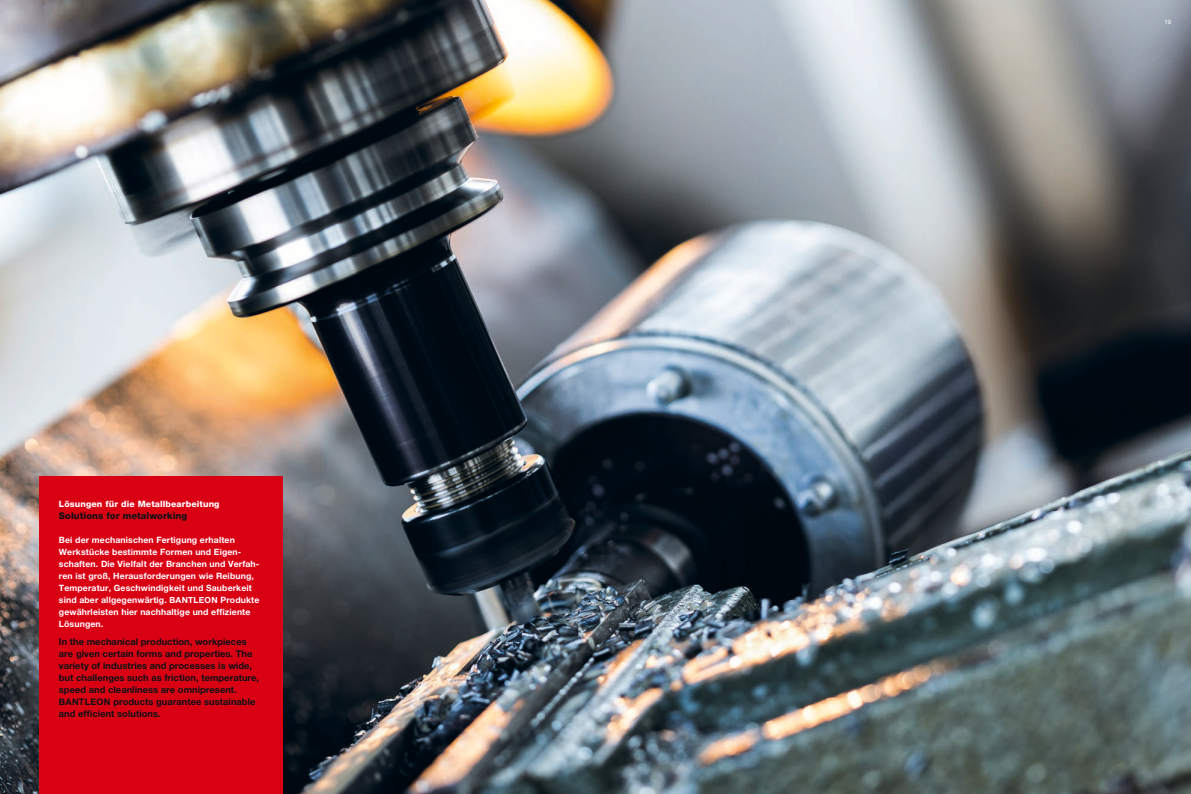
<style>
.page{position:relative;width:1191px;height:794px;background:#fff}
.page>*{position:absolute;margin:0;border:0;box-sizing:border-box;transform-origin:0 0}
.t1{font:700 9.3px/12px "Helvetica Neue LT Pro";letter-spacing:.005em;color:#0c1214}
.t2{font:800 9.3px "Helvetica Neue LT Pro";letter-spacing:.01em;color:#0c1214}
.t3{font:700 8.7px/12px "Helvetica Neue LT Pro";letter-spacing:.015em;color:#fff}
.t4{font:800 8.7px "Helvetica Neue LT Pro";letter-spacing:.015em;color:#fff}
.t5{font:6px "Helvetica Neue LT Pro";color:#fff}
.s1{font-size:8.4px}
.s2{font-size:9px}
</style>
<div class="page">
<img style="left:0;top:0;width:1191px;height:794px">
<div style="left:40px;top:477px;width:243px;height:317px;background:#da0014"></div>
<p class="t4" style="left:59px;top:499px;width:162px">Lösungen für die Metallbearbeitung</p>
<p class="t2" style="left:59px;top:510px;width:130px">Solutions for metalworking</p>
<p class="t3" style="left:59px;top:534px;width:202px">Bei der mechanischen Fertigung erhalten Werkstücke bestimmte Formen und Eigen&shy;schaften. Die Vielfalt der Branchen und Verfah&shy;ren ist groß, Herausforderungen wie Reibung, Temperatur, Geschwindigkeit und Sauberkeit sind aber allgegenwärtig. <span class="s1">BANTLEON</span> Produkte gewährleisten hier nachhaltige und effiziente Lösungen.</p>
<p class="t1" style="left:59px;top:635px;width:202px">In the mechanical production, workpieces are given certain forms and properties. The variety of industries and processes is wide, but challenges such as friction, temperature, speed and cleanliness are omnipresent.<br><span class="s2">BANTLEON</span> products guarantee sustainable and efficient solutions.</p>
<p class="t5" style="left:1164px;top:18px;width:8px">19</p>
</div>
